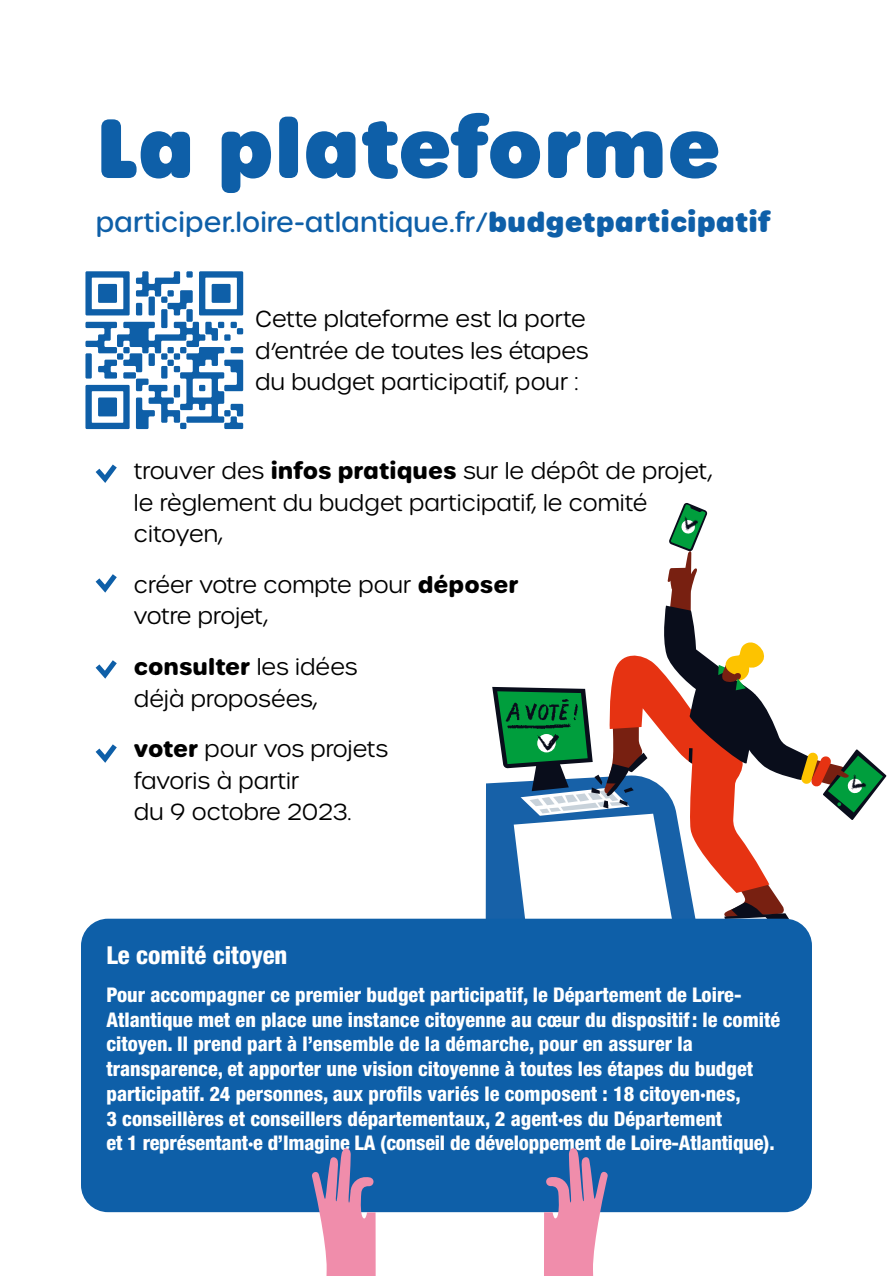
<style>
.page{position:relative;width:893px;height:1276px;background:#fff}
.page>*{position:absolute;margin:0;border:0;box-sizing:border-box;transform-origin:0 0}
.t1{font:800 81px "Urbane Rounded";color:#0e5fa8}
.t2{font:500 27px "Urbane Rounded";color:#0e5fa8}
.t3{font:800 condensed 24.75px "Helvetica Neue LT";color:#fff}
.t4{font:300 22.5px/31.5px "Urbane Rounded";color:#000}
.t5{font:800 condensed 20.25px/24.8px "Helvetica Neue LT";color:#fff}
.s1{font-weight:800}
.s2{font-weight:700}
</style>
<div class="page">
<svg style="left:486px;top:503px;width:400px;height:415px"></svg>
<div style="left:81px;top:918px;width:731px;height:294px;background:#0e5fa8;border-radius:27px"></div>
<svg style="left:85px;top:271px;width:158px;height:158px"></svg>
<svg style="left:95px;top:464px;width:22px;height:19px"></svg>
<svg style="left:95px;top:574px;width:22px;height:19px"></svg>
<svg style="left:95px;top:660px;width:22px;height:19px"></svg>
<svg style="left:95px;top:744px;width:22px;height:19px"></svg>
<svg style="left:544px;top:1148px;width:65px;height:128px"></svg>
<svg style="left:311px;top:1148px;width:65px;height:128px"></svg>
<h1 class="t1" style="left:96px;top:91px;width:627px">La plateforme</h1>
<h2 class="t2" style="left:96px;top:204px;width:677px">participer.loire-atlantique.fr/<span class="s1">budgetparticipatif</span></h2>
<p class="t4" style="left:255px;top:303px;width:335px">Cette plateforme est la porte d’entrée de toutes les étapes du budget participatif, pour :</p>
<p class="t4" style="left:134px;top:455px;width:580px">trouver des <span class="s2">infos pratiques</span> sur le dépôt de projet, le règlement du budget participatif, le comité citoyen,</p>
<p class="t4" style="left:134px;top:569px;width:386px">créer votre compte pour <span class="s2">déposer </span>votre projet,</p>
<p class="t4" style="left:134px;top:651px;width:225px"><span class="s2">consulter</span> les idées déjà proposées,</p>
<p class="t4" style="left:134px;top:733px;width:256px"><span class="s2">voter</span> pour vos projets favoris à partir<br>du 9 octobre 2023.</p>
<p class="t3" style="left:107px;top:940px;width:182px">Le comité citoyen</p>
<p class="t5" style="left:107px;top:982px;width:675px">Pour accompagner ce premier budget participatif, le Département de Loire-Atlantique met en place une instance citoyenne au cœur du dispositif: le comité citoyen. Il prend part à l’ensemble de la démarche, pour en assurer la transparence, et apporter une vision citoyenne à toutes les étapes du budget participatif. 24 personnes, aux profils variés le composent : 18 citoyen·nes,<br>3 conseillères et conseillers départementaux, 2 agent·es du Département<br>et 1 représentant·e d’Imagine LA (conseil de développement de Loire-Atlantique).</p>
</div>
